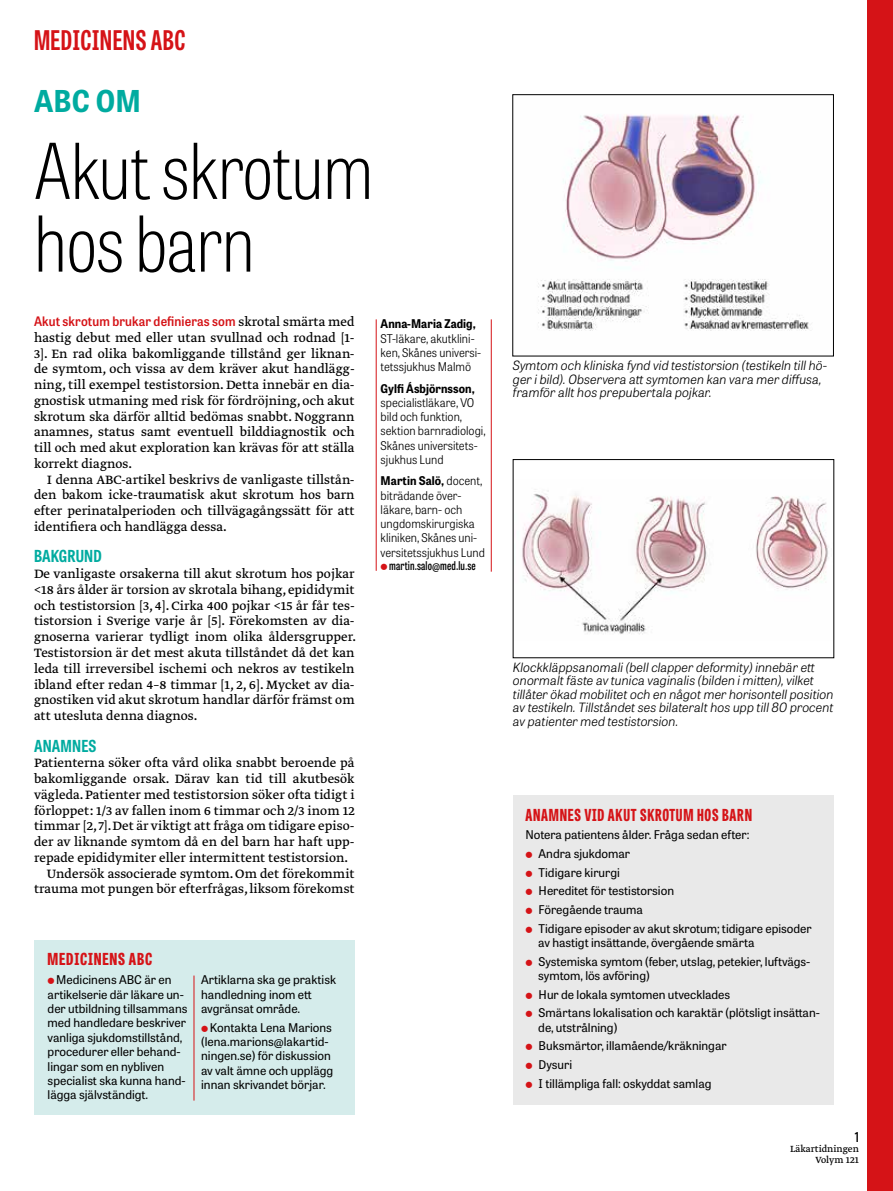
<style>
.page{position:relative;width:893px;height:1191px;background:#fff}
.page>*{position:absolute;margin:0;border:0;box-sizing:border-box;transform-origin:0 0}
.t1{font:100 76.5px/72.8px "Tablet Gothic Condensed";letter-spacing:-.005em;color:#000}
.t2{font:700 30px "Tablet Gothic Narrow";color:#00aba0}
.t3{font:700 27px "Tablet Gothic Compressed";letter-spacing:.02em;color:#d51317}
.t4{font:800 16.5px "Tablet Gothic Compressed";letter-spacing:.045em;color:#d51317}
.t5{font:700 16.5px "Tablet Gothic Condensed";letter-spacing:.01em;color:#00aba0}
.t6{font:800 16.5px "Tablet Gothic Compressed";letter-spacing:.045em;color:#d51317;scale:1.07 1}
.t7{font:14.25px/15.8px "Greta Text Pro Regular Min";color:#000;text-align:justify}
.t8{font:600 13.5px "Tablet Gothic Condensed";color:#000}
.t9{font:600 13.05px "Tablet Gothic Narrow";letter-spacing:.01em;color:#d51317}
.t10{font:italic 300 12.75px/13.5px "Tablet Gothic";color:#000}
.t11{font:12px/14.4px "Tablet Gothic";color:#000}
.t12{font:300 12px/14.2px "Tablet Gothic Narrow";color:#000}
.t13{font:700 12px "Tablet Gothic Narrow";letter-spacing:.005em;color:#000}
.t14{font:600 12px "Tablet Gothic Compressed";letter-spacing:.01em;color:#000}
.t15{font:10.5px/10.5px "Greta Text Pro";color:#000;text-align:right}
.s1{font-family:"Greta Text Pro Regular Min";font-weight:400;font-size:14.25px;color:#000}
.s2{font-weight:700}
</style>
<div class="page">
<div style="left:867px;top:0;width:26px;height:1191px;background:#d51317"></div>
<hr style="left:376px;top:319px;width:1px;height:252px;background:#d51317">
<hr style="left:491px;top:319px;width:1px;height:252px;background:#d51317">
<div style="left:34px;top:940px;width:321px;height:174px;background:#d5eceb"></div>
<hr style="left:194px;top:975px;width:1px;height:125px;background:#d51317">
<div style="left:513px;top:795px;width:320px;height:310px;background:#e9e9e9"></div>
<img style="left:538px;top:114px;width:271px;height:217px">
<div style="left:513px;top:94px;width:321px;height:262px;border:1px solid #000"></div>
<img style="left:522px;top:489px;width:306px;height:146px">
<div style="left:513px;top:459px;width:321px;height:199px;border:1px solid #000"></div>
<h3 class="t3" style="left:34px;top:22px;width:153px">MEDICINENS ABC</h3>
<h2 class="t2" style="left:34px;top:80px;width:109px">ABC OM</h2>
<h1 class="t1" style="left:34px;top:132px;width:341px">Akut skrotum hos barn</h1>
<p class="t9" style="left:34px;top:312px;width:322px">Akut skrotum brukar definieras som <span class="s1">skrotal smärta med</span></p>
<p class="t7" style="left:34px;top:330px;width:322px">hastig debut med eller utan svullnad och rodnad [1- 3]. En rad olika bakomliggande tillstånd ger liknan&shy;de symtom, och vissa av dem kräver akut handlägg&shy;ning, till exempel testistorsion. Detta innebär en dia&shy;gnostisk utmaning med risk för fördröjning, och akut skrotum ska därför alltid bedömas snabbt. Noggrann anamnes, status samt eventuell bilddiagnostik och till och med akut exploration kan krävas för att ställa korrekt diagnos.</p>
<p class="t7" style="left:34px;top:472px;width:322px;text-indent:13px">I denna ABC-artikel beskrivs de vanligaste tillstån&shy;den bakom icke-traumatisk akut skrotum hos barn efter perinatalperioden och tillvägagångssätt för att identifiera och handlägga dessa.</p>
<p class="t5" style="left:34px;top:545px;width:69px">BAKGRUND</p>
<p class="t7" style="left:34px;top:566px;width:324px;text-align:left">De vanligaste orsakerna till akut skrotum hos pojkar &lt;18 års ålder är torsion av skrotala bihang, epididymit och testistorsion [3, 4]. Cirka 400 pojkar &lt;15 år får tes&shy;tistorsion i Sverige varje år [5]. Förekomsten av dia&shy;gnoserna varierar tydligt inom olika åldersgrupper.<br>Testistorsion är det mest akuta tillståndet då det kan leda till irreversibel ischemi och nekros av testikeln ibland efter redan 4–8 timmar [1, 2, 6]. Mycket av dia&shy;gnostiken vid akut skrotum handlar därför främst om att utesluta denna diagnos.</p>
<p class="t5" style="left:34px;top:734px;width:64px">ANAMNES</p>
<p class="t7" style="left:34px;top:755px;width:322px">Patienterna söker ofta vård olika snabbt beroende på</p>
<p class="t7" style="left:34px;top:771px;width:322px">bakomliggande orsak. Därav kan tid till akutbesök</p>
<p class="t7" style="left:34px;top:787px;width:322px">vägleda. Patienter med testistorsion söker ofta tidigt i</p>
<p class="t7" style="left:34px;top:803px;width:322px">förloppet: 1/3 av fallen inom 6 timmar och 2/3 inom 12</p>
<p class="t7" style="left:34px;top:818px;width:322px">timmar [2, 7]. Det är viktigt att fråga om tidigare episo-</p>
<p class="t7" style="left:34px;top:834px;width:322px">der av liknande symtom då en del barn har haft upp-</p>
<p class="t7" style="left:34px;top:850px;width:316px">repade epididymiter eller intermittent testistorsion.</p>
<p class="t7" style="left:47px;top:866px;width:309px">Undersök associerade symtom. Om det förekommit</p>
<p class="t7" style="left:34px;top:881px;width:322px">trauma mot pungen bör efterfrågas, liksom förekomst</p>
<p class="t13" style="left:381px;top:316px;width:97px">Anna-Maria Zadig,</p>
<p class="t12" style="left:381px;top:331px;width:102px">ST-läkare, akutklini&shy;ken, Skånes universi&shy;tetssjukhus Malmö</p>
<p class="t13" style="left:381px;top:380px;width:96px">Gylfi Ásbjörnsson,</p>
<p class="t12" style="left:381px;top:395px;width:106px">specialistläkare, VO bild och funktion, sektion barnradiologi,<br>Skånes universitets&shy;sjukhus Lund</p>
<p class="t12" style="left:381px;top:473px;width:106px"><span class="s2">Martin Salö,</span> docent, biträdande över&shy;läkare, barn- och ungdomskirurgiska kliniken, Skånes uni&shy;versitetssjukhus Lund</p>
<p class="t14" style="left:389px;top:558px;width:88px">martin.salo@med.lu.se</p>
<p class="t6" style="left:48px;top:947px;width:99px">MEDICINENS ABC</p>
<p class="t11" style="left:48px;top:972px;width:141px;text-indent:9px">Medicinens ABC är en artikelserie där läkare un&shy;der utbildning tillsammans med handledare beskriver vanliga sjukdomstillstånd, procedurer eller behand&shy;lingar som en nybliven specialist ska kunna hand&shy;lägga självständigt.</p>
<p class="t11" style="left:201px;top:972px;width:137px">Artiklarna ska ge praktisk handledning inom ett avgränsat område.</p>
<p class="t11" style="left:201px;top:1019px;width:134px;text-indent:9px">Kontakta Lena Marions (lena.marions@lakartid&shy;ningen.se) för diskussion av valt ämne och upplägg innan skrivandet börjar.</p>
<p class="t10" style="left:513px;top:358px;width:316px">Symtom och kliniska fynd vid testistorsion (testikeln till hö&shy;ger i bild). Observera att symtomen kan vara mer diffusa, framför allt hos prepubertala pojkar.</p>
<p class="t10" style="left:513px;top:659px;width:322px">Klockkläppsanomali (bell clapper deformity) innebär ett onormalt fäste av tunica vaginalis (bilden i mitten), vilket tillåter ökad mobilitet och en något mer horisontell position av testikeln. Tillståndet ses bilateralt hos upp till 80 procent av patienter med testistorsion.</p>
<p class="t4" style="left:525px;top:803px;width:228px">ANAMNES VID AKUT SKROTUM HOS BARN</p>
<p class="t11" style="left:539px;top:825px;width:275px;line-height:18.6px;text-indent:-13px">Notera patientens ålder. Fråga sedan efter:<br>Andra sjukdomar<br>Tidigare kirurgi<br>Hereditet för testistorsion<br>Föregående trauma<br>Tidigare episoder av akut skrotum; tidigare episoder</p>
<p class="t11" style="left:538px;top:932px;width:274px;line-height:18.6px">av hastigt insättande, övergående smärta<br>Systemiska symtom (feber, utslag, petekier, luftvägs-</p>
<p class="t11" style="left:538px;top:965px;width:283px;line-height:18.6px">symtom, lös avföring)<br>Hur de lokala symtomen utvecklades<br>Smärtans lokalisation och karaktär (plötsligt insättan-</p>
<p class="t11" style="left:538px;top:1017px;width:190px;line-height:18.6px">de, utstrålning)<br>Buksmärtor, illamående/kräkningar<br>Dysuri<br>I tillämpliga fall: oskyddat samlag</p>
<p class="t8" style="left:855px;top:1127px;width:6px">1</p>
<p class="t15" style="left:790px;top:1144px;width:70px">Läkartidningen<br>Volym 121</p>
</div>
